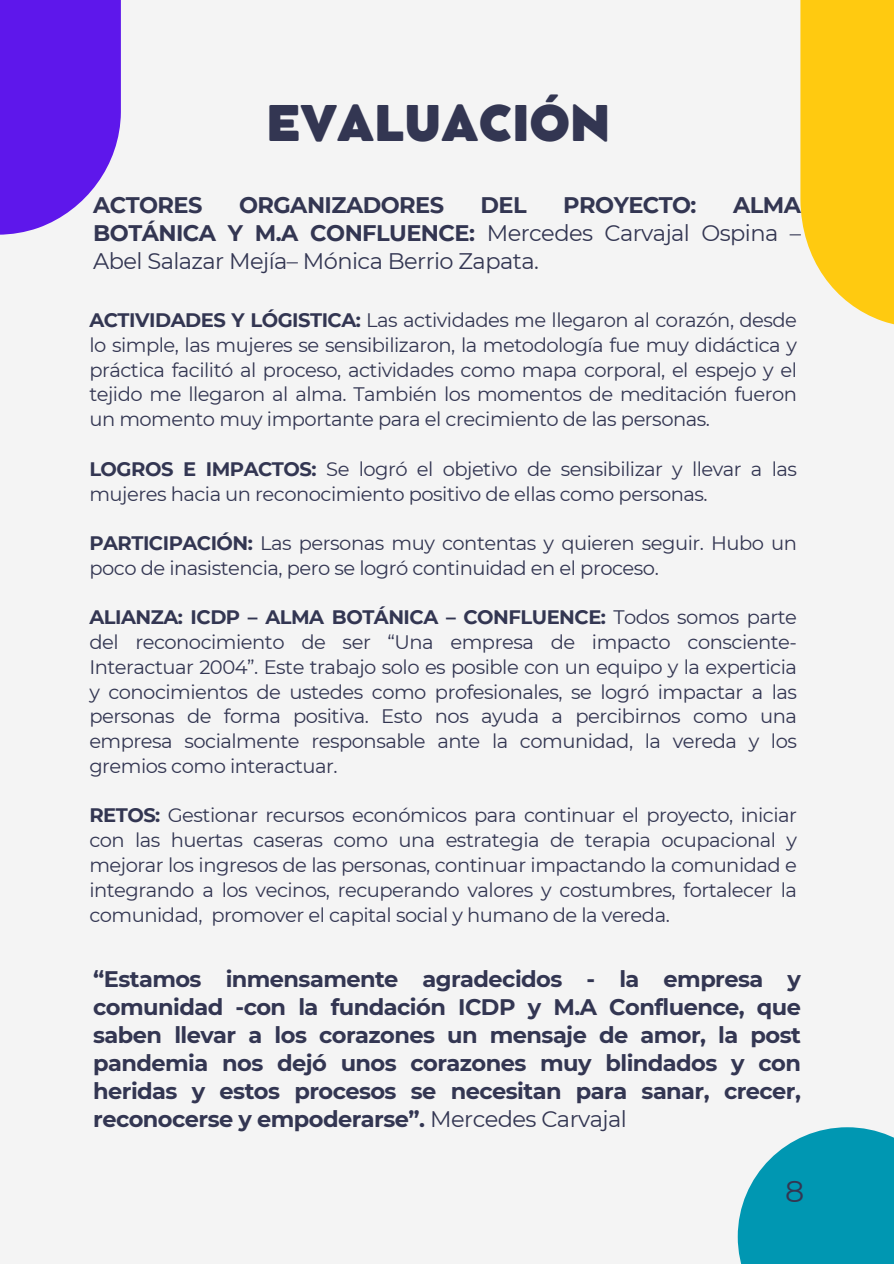
<style>
.page{position:relative;width:894px;height:1264px;background:#fff}
.page>*{position:absolute;margin:0;border:0;box-sizing:border-box;transform-origin:0 0}
.t1{font:800 48.6px "Cocomat Pro";color:#333652}
.t2{font:30px "Montserrat";color:#333652}
.t3{font:700 22.5px/28.2px "Montserrat";letter-spacing:-.025em;color:#333652;text-align:justify}
.t4{font:22.5px/28.2px "Montserrat";letter-spacing:-.025em;color:#333652;text-align:justify}
.t5{font:19.5px/24.8px "Montserrat";letter-spacing:-.025em;color:#333652;text-align:justify}
.s1{font-weight:700}
.s2{font-weight:400}
</style>
<div class="page">
<div style="left:0;top:0;width:893px;height:1263px;background:#f4f4f4"></div>
<div style="left:0;top:0;width:121px;height:235px;background:#5e17eb"></div>
<div style="left:800px;top:0;width:93px;height:328px;background:#ffca10"></div>
<div style="left:737px;top:1127px;width:156px;height:136px;background:#0097b2"></div>
<h1 class="t1" style="left:266px;top:105px;width:345px">EVALUACIÓN</h1>
<p class="t3" style="left:93px;top:190px;width:111px">ACTORES</p>
<p class="t3" style="left:239px;top:190px;width:206px">ORGANIZADORES</p>
<p class="t3" style="left:480px;top:190px;width:48px">DEL</p>
<p class="t3" style="left:563px;top:190px;width:135px">PROYECTO:</p>
<p class="t4" style="left:93px;top:190px;width:709px;text-indent:639px"><span class="s1">ALMA BOTÁNICA Y M.A CONFLUENCE:</span> Mercedes Carvajal Ospina – Abel Salazar Mejía– Mónica Berrio Zapata.</p>
<h2 class="t5" style="left:89px;top:308px;width:709px"><span class="s1">ACTIVIDADES Y LÓGISTICA:</span> Las actividades me llegaron al corazón, desde lo simple, las mujeres se sensibilizaron, la metodología fue muy didáctica y práctica facilitó al proceso, actividades como mapa corporal, el espejo y el tejido me llegaron al alma. También los momentos de meditación fueron un momento muy importante para el crecimiento de las personas.</h2>
<p class="t5" style="left:89px;top:456px;width:709px"><span class="s1">LOGROS E IMPACTOS:</span> Se logró el objetivo de sensibilizar y llevar a las mujeres hacia un reconocimiento positivo de ellas como personas.</p>
<p class="t5" style="left:89px;top:530px;width:709px"><span class="s1">PARTICIPACIÓN:</span> Las personas muy contentas y quieren seguir. Hubo un poco de inasistencia, pero se logró continuidad en el proceso.</p>
<p class="t5" style="left:89px;top:605px;width:709px"><span class="s1">ALIANZA: ICDP – ALMA BOTÁNICA – CONFLUENCE:</span> Todos somos parte del reconocimiento de ser “Una empresa de impacto consciente-Interactuar 2004”. Este trabajo solo es posible con un equipo y la experticia y conocimientos de ustedes como profesionales, se logró impactar a las personas de forma positiva. Esto nos ayuda a percibirnos como una empresa socialmente responsable ante la comunidad, la vereda y los gremios como interactuar.</p>
<p class="t5" style="left:89px;top:803px;width:709px"><span class="s1">RETOS:</span> Gestionar recursos económicos para continuar el proyecto, iniciar con las huertas caseras como una estrategia de terapia ocupacional y mejorar los ingresos de las personas, continuar impactando la comunidad e integrando a los vecinos, recuperando valores y costumbres, fortalecer la comunidad, promover el capital social y humano de la vereda.</p>
<h2 class="t3" style="left:93px;top:964px;width:709px">“Estamos inmensamente agradecidos - la empresa y comunidad -con la fundación ICDP y M.A Confluence, que saben llevar a los corazones un mensaje de amor, la post pandemia nos dejó unos corazones muy blindados y con heridas y estos procesos se necesitan para sanar, crecer, reconocerse y empoderarse”. <span class="s2">Mercedes Carvajal</span></h2>
<p class="t2" style="left:784px;top:1173px;width:21px">8</p>
</div>
